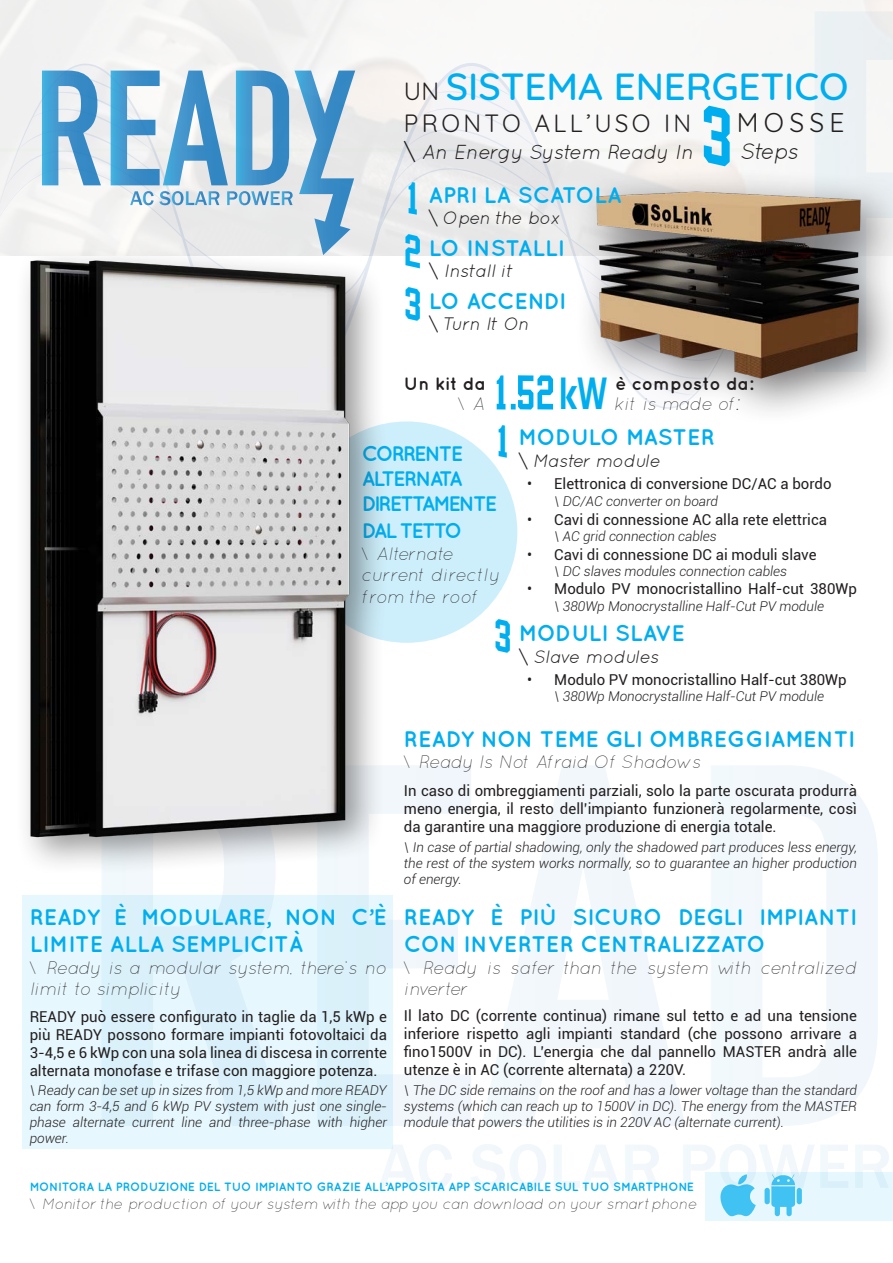
<style>
.page{position:relative;width:893px;height:1263px;background:#fff}
.page>*{position:absolute;margin:0;border:0;box-sizing:border-box;transform-origin:0 0}
.t1{font:64.95px "NEOLITH";color:#00aeef}
.t2{font:700 45px "Abel Pro";color:#00aeef;scale:.8 1}
.t3{font:500 38.55px "Quicksand";color:#00aeef}
.t4{font:36px "NEOLITH";color:#00aeef}
.t5{font:26.4px "Quicksand";letter-spacing:.2em;color:#231f20}
.t6{font:24.3px "Quicksand";letter-spacing:.14em;color:#231f20}
.t7{font:700 22.5px/27px "Quicksand";color:#00aeef}
.t8{font:700 22.5px "Quicksand";letter-spacing:-.025em;color:#00aeef}
.t9{font:700 22.5px "Quicksand";letter-spacing:-.03em;color:#00aeef}
.t10{font:700 22.5px "Quicksand";letter-spacing:-.04em;color:#00aeef}
.t11{font:italic 22.35px "Quicksand";letter-spacing:-.04em;color:#231f20}
.t12{font:700 21px/25.2px "Quicksand";letter-spacing:-.09em;color:#00aeef}
.t13{font:italic 20.25px "Quicksand";color:#231f20}
.t14{font:italic 300 18px/21.6px "Quicksand";color:#231f20}
.t15{font:italic 300 18px/21.6px "Quicksand";letter-spacing:-.02em;color:#231f20}
.t16{font:italic 18px "Quicksand";color:#231f20}
.t17{font:700 18px "Quicksand";color:#231f20}
.t18{font:italic 18px "Quicksand";letter-spacing:-.035em;color:#231f20}
.t19{font:15px/18px "Roboto";color:#231f20;text-align:justify}
.t20{font:italic 300 15px "Quicksand";letter-spacing:-.03em;color:#231f20}
.t21{font:italic 300 13.5px/16.2px "Roboto";color:#231f20;text-align:justify}
.t22{font:700 12px "Quicksand";color:#00aeef}
.s1{font-weight:400;font-size:24.3px;color:#231f20}
.s2{font-style:normal;font-size:22.35px}
.s3{font-style:normal}
</style>
<div class="page">
<div style="left:23px;top:895px;width:370px;height:253px;background:#e6f7fd"></div>
<div style="left:705px;top:1171px;width:188px;height:49px;background:#e6f7fd"></div>
<div style="left:296px;top:421px;width:221px;height:222px;background:#cdeffb;border-radius:50%"></div>
<svg style="left:102px;top:876px;width:184px;height:250px"></svg>
<svg style="left:317px;top:766px;width:154px;height:360px"></svg>
<svg style="left:482px;top:766px;width:203px;height:360px"></svg>
<svg style="left:711px;top:766px;width:167px;height:360px"></svg>
<svg style="left:378px;top:1144px;width:74px;height:44px"></svg>
<svg style="left:471px;top:1144px;width:75px;height:44px"></svg>
<svg style="left:554px;top:1145px;width:105px;height:43px"></svg>
<svg style="left:855px;top:1145px;width:34px;height:43px"></svg>
<div style="left:571px;top:167px;width:322px;height:259px;background:#231f20;opacity:.64"></div>
<img style="left:762px;top:181px;width:118px;height:216px">
<svg style="left:0;top:64px;width:762px;height:345px"></svg>
<img style="left:0;top:219px;width:393px;height:652px">
<svg style="left:683px;top:1144px;width:165px;height:72px"></svg>
<p class="t3" style="left:404px;top:55px;width:446px"><span class="s1">UN</span> SISTEMA ENERGETICO</p>
<p class="t6" style="left:404px;top:104px;width:289px">PRONTO ALL’USO IN</p>
<p class="t5" style="left:737px;top:102px;width:109px">MOSSE</p>
<p class="t13" style="left:404px;top:140px;width:291px"><span class="s2">\</span> An Energy System Ready In</p>
<p class="t11" style="left:740px;top:138px;width:60px">Steps</p>
<p class="t1" style="left:700px;top:85px;width:34px">3</p>
<p class="t4" style="left:404px;top:171px;width:20px">1</p>
<p class="t4" style="left:404px;top:223px;width:20px">2</p>
<p class="t4" style="left:404px;top:276px;width:20px">3</p>
<p class="t7" style="left:429px;top:181px;width:195px">APRI LA SCATOLA</p>
<p class="t18" style="left:429px;top:208px;width:133px"><span class="s3">\</span> Open the box</p>
<p class="t7" style="left:429px;top:234px;width:137px">LO INSTALLI</p>
<p class="t16" style="left:429px;top:261px;width:86px"><span class="s3">\</span> Install it</p>
<p class="t10" style="left:429px;top:287px;width:139px">LO ACCENDI</p>
<p class="t16" style="left:429px;top:314px;width:101px"><span class="s3">\</span> Turn It On</p>
<p class="t17" style="left:404px;top:373px;width:83px">Un kit da</p>
<p class="t17" style="left:615px;top:373px;width:139px">è composto da:</p>
<p class="t14" style="left:458px;top:392px;width:28px">\ A</p>
<p class="t14" style="left:614px;top:392px;width:127px">kit is made of:</p>
<p class="t2" style="left:559px;top:362px;width:62px">kW</p>
<p class="t8" style="left:519px;top:423px;width:198px">MODULO MASTER</p>
<p class="t16" style="left:519px;top:450px;width:144px"><span class="s3">\</span> Master module</p>
<p class="t4" style="left:494px;top:413px;width:20px">1</p>
<p class="t12" style="left:362px;top:440px;width:103px">CORRENTE<br>ALTERNATA</p>
<p class="t12" style="left:362px;top:490px;width:137px;line-height:27px">DIRETTAMENTE<br>DAL TETTO</p>
<p class="t14" style="left:362px;top:543px;width:93px">\ Alternate</p>
<p class="t14" style="left:362px;top:564px;width:139px">current directly from the roof</p>
<p class="t19" style="left:527px;top:474px;width:306px">• Elettronica di conversione DC/AC a bordo</p>
<p class="t21" style="left:554px;top:492px;width:165px">\ DC/AC converter on board</p>
<p class="t19" style="left:527px;top:510px;width:301px">• Cavi di connessione AC alla rete elettrica</p>
<p class="t21" style="left:554px;top:528px;width:164px">\ AC grid connection cables</p>
<p class="t19" style="left:527px;top:545px;width:291px">• Cavi di connessione DC ai moduli slave</p>
<p class="t21" style="left:554px;top:563px;width:234px">\ DC slaves modules connection cables</p>
<p class="t19" style="left:527px;top:579px;width:331px">• Modulo PV monocristallino Half-cut 380Wp</p>
<p class="t21" style="left:554px;top:597px;width:271px">\ 380Wp Monocrystalline Half-Cut PV module</p>
<p class="t9" style="left:519px;top:620px;width:168px">MODULI SLAVE</p>
<p class="t16" style="left:519px;top:646px;width:142px"><span class="s3">\</span> Slave modules</p>
<p class="t4" style="left:494px;top:608px;width:20px">3</p>
<p class="t19" style="left:527px;top:670px;width:321px">• Modulo PV monocristallino Half-cut 380Wp</p>
<p class="t21" style="left:554px;top:688px;width:271px">\ 380Wp Monocrystalline Half-Cut PV module</p>
<p class="t7" style="left:404px;top:724px;width:453px">READY NON TEME GLI OMBREGGIAMENTI</p>
<p class="t14" style="left:404px;top:751px;width:298px">\ Ready Is Not Afraid Of Shadows</p>
<p class="t19" style="left:404px;top:781px;width:454px">In caso di ombreggiamenti parziali, solo la parte oscurata produrrà meno energia, il resto dell’impianto funzionerà regolarmente, così da garantire una maggiore produzione di energia totale.</p>
<p class="t7" style="left:30px;top:903px;width:359px">READY È MODULARE, NON C’È<br>LIMITE ALLA SEMPLICITÀ</p>
<p class="t14" style="left:30px;top:956px;width:359px">\ Ready is a modular system, there’s no limit to simplicity</p>
<p class="t19" style="left:30px;top:1007px;width:359px">READY può essere configurato in taglie da 1,5 kWp e più READY possono formare impianti fotovoltaici da 3-4,5 e 6 kWp con una sola linea di discesa in corrente alternata monofase e trifase con maggiore potenza.</p>
<p class="t21" style="left:30px;top:1081px;width:359px">\ Ready can be set up in sizes from 1,5 kWp and more READY can form 3-4,5 and 6 kWp PV system with just one single&shy;phase alternate current line and three-phase with higher power.</p>
<p class="t21" style="left:404px;top:838px;width:454px">\ In case of partial shadowing, only the shadowed part produces less energy, the rest of the system works normally, so to guarantee an higher production of energy.</p>
<p class="t7" style="left:404px;top:903px;width:455px">READY È PIÙ SICURO DEGLI IMPIANTI<br>CON INVERTER CENTRALIZZATO</p>
<p class="t15" style="left:404px;top:956px;width:454px">\ Ready is safer than the system with centralized inver ter</p>
<p class="t19" style="left:404px;top:1006px;width:454px">Il lato DC (corrente continua) rimane sul tetto e ad una tensione inferiore rispetto agli impianti standard (che possono arrivare a fino1500V in DC). L’energia che dal pannello MASTER andrà alle utenze è in AC (corrente alternata) a 220V.</p>
<p class="t21" style="left:404px;top:1081px;width:454px">\ The DC side remains on the roof and has a lower voltage than the standard systems (which can reach up to 1500V in DC). The energy from the MASTER module that powers the utilities is in 220V AC (alternate current).</p>
<p class="t22" style="left:30px;top:1179px;width:666px">MONITORA LA PRODUZIONE DEL TUO IMPIANTO GRAZIE ALL’APPOSITA APP SCARICABILE SUL TUO SMARTPHONE</p>
<p class="t20" style="left:30px;top:1195px;width:669px">\ Monitor the production of your system with the app you can download on your smartphone</p>
</div>
